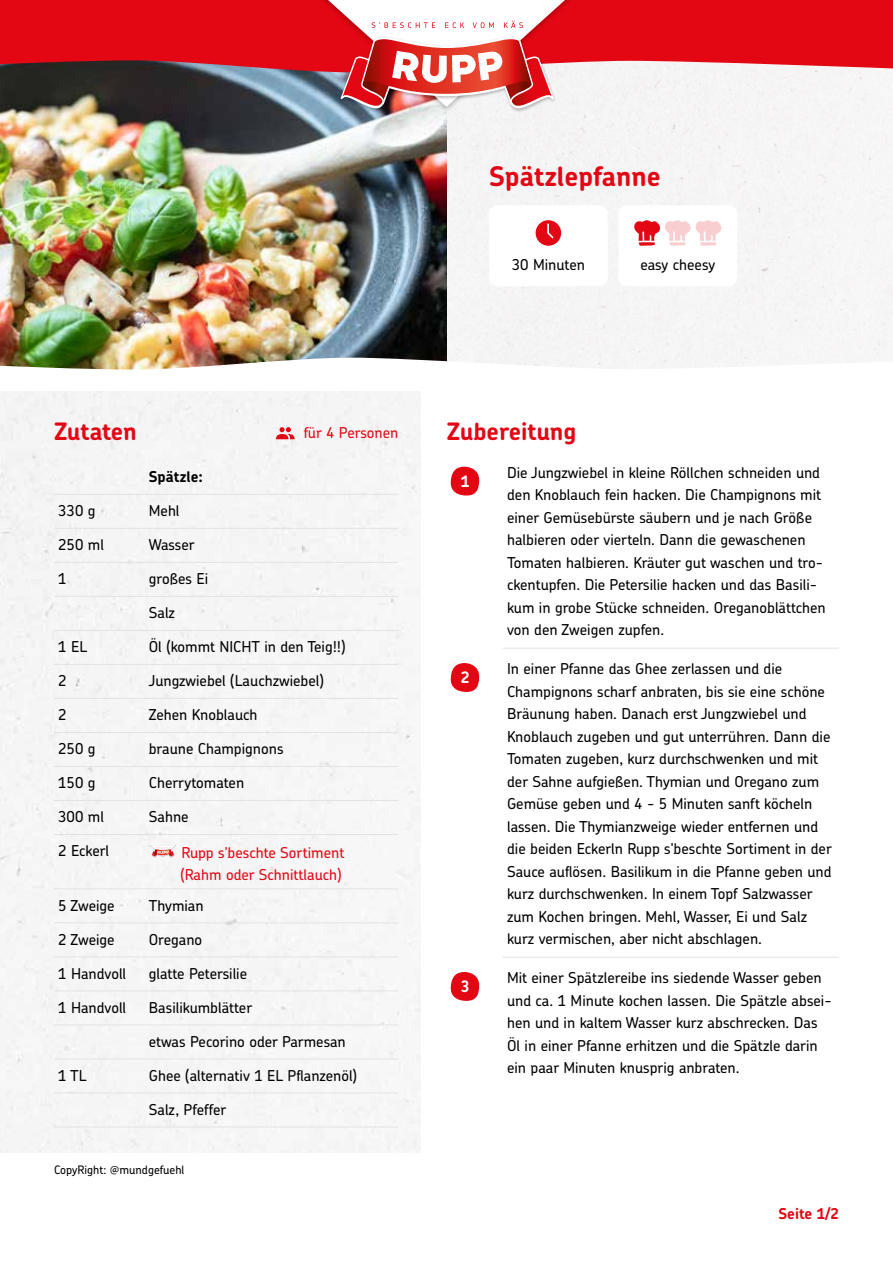
<style>
.page{position:relative;width:893px;height:1263px;background:#fff}
.page>*{position:absolute;margin:0;border:0;box-sizing:border-box;transform-origin:0 0}
.t1{font:700 27px "Chevin Pro";color:#e30715}
.t2{font:700 24px "Chevin Pro";letter-spacing:-.005em;color:#e30715}
.t3{font:700 15.75px "Chevin Pro";color:#fff}
.t4{font:500 15px/22.5px "Chevin Pro";color:#000}
.t5{font:500 15px/22.5px "Chevin Pro";color:#e30613}
.t6{font:500 15px "Chevin Pro";color:#e30715}
.t7{font:700 15px "Chevin Pro";color:#e30715}
.t8{font:700 15px "Chevin Pro";color:#000}
.t9{font:500 11.7px "Chevin Pro";color:#000}
</style>
<div class="page">
<div style="left:0;top:391px;width:421px;height:761px;background:#f5f5f5"></div>
<div style="left:446px;top:72px;width:447px;height:286px;background:#f6f5f5"></div>
<hr style="left:503px;top:648px;width:336px;height:1px;background:#e3e3e3">
<hr style="left:503px;top:957px;width:336px;height:1px;background:#e3e3e3">
<svg style="left:450px;top:467px;width:29px;height:28px"></svg>
<svg style="left:450px;top:663px;width:29px;height:29px"></svg>
<svg style="left:450px;top:972px;width:29px;height:29px"></svg>
<svg style="left:275px;top:427px;width:21px;height:12px"></svg>
<hr style="left:54px;top:494px;width:91px;height:1px;background:#e3e3e3">
<hr style="left:145px;top:494px;width:253px;height:1px;background:#e3e3e3">
<hr style="left:54px;top:528px;width:91px;height:1px;background:#e3e3e3">
<hr style="left:145px;top:528px;width:253px;height:1px;background:#e3e3e3">
<hr style="left:54px;top:562px;width:91px;height:1px;background:#e3e3e3">
<hr style="left:145px;top:562px;width:253px;height:1px;background:#e3e3e3">
<hr style="left:54px;top:596px;width:91px;height:1px;background:#e3e3e3">
<hr style="left:145px;top:596px;width:253px;height:1px;background:#e3e3e3">
<hr style="left:54px;top:630px;width:91px;height:1px;background:#e3e3e3">
<hr style="left:145px;top:630px;width:253px;height:1px;background:#e3e3e3">
<hr style="left:54px;top:664px;width:91px;height:1px;background:#e3e3e3">
<hr style="left:145px;top:664px;width:253px;height:1px;background:#e3e3e3">
<hr style="left:54px;top:698px;width:91px;height:1px;background:#e3e3e3">
<hr style="left:145px;top:698px;width:253px;height:1px;background:#e3e3e3">
<hr style="left:54px;top:732px;width:91px;height:1px;background:#e3e3e3">
<hr style="left:145px;top:732px;width:253px;height:1px;background:#e3e3e3">
<hr style="left:54px;top:766px;width:91px;height:1px;background:#e3e3e3">
<hr style="left:145px;top:766px;width:253px;height:1px;background:#e3e3e3">
<hr style="left:54px;top:800px;width:91px;height:1px;background:#e3e3e3">
<hr style="left:145px;top:800px;width:253px;height:1px;background:#e3e3e3">
<hr style="left:54px;top:834px;width:91px;height:1px;background:#e3e3e3">
<hr style="left:145px;top:834px;width:253px;height:1px;background:#e3e3e3">
<hr style="left:54px;top:888px;width:91px;height:1px;background:#e3e3e3">
<hr style="left:145px;top:888px;width:253px;height:1px;background:#e3e3e3">
<hr style="left:54px;top:922px;width:91px;height:1px;background:#e3e3e3">
<hr style="left:145px;top:922px;width:253px;height:1px;background:#e3e3e3">
<hr style="left:54px;top:956px;width:91px;height:1px;background:#e3e3e3">
<hr style="left:145px;top:956px;width:253px;height:1px;background:#e3e3e3">
<hr style="left:54px;top:990px;width:91px;height:1px;background:#e3e3e3">
<hr style="left:145px;top:990px;width:253px;height:1px;background:#e3e3e3">
<hr style="left:54px;top:1024px;width:91px;height:1px;background:#e3e3e3">
<hr style="left:145px;top:1024px;width:253px;height:1px;background:#e3e3e3">
<hr style="left:54px;top:1058px;width:91px;height:1px;background:#e3e3e3">
<hr style="left:145px;top:1058px;width:253px;height:1px;background:#e3e3e3">
<hr style="left:54px;top:1092px;width:91px;height:1px;background:#e3e3e3">
<hr style="left:145px;top:1092px;width:253px;height:1px;background:#e3e3e3">
<hr style="left:54px;top:1126px;width:91px;height:1px;background:#e3e3e3">
<hr style="left:145px;top:1126px;width:253px;height:1px;background:#e3e3e3">
<img style="left:149px;top:845px;width:28px;height:12px">
<svg style="left:150px;top:845px;width:25px;height:12px"></svg>
<div style="left:489px;top:205px;width:119px;height:81px;background:#fff;border-radius:9px"></div>
<div style="left:618px;top:205px;width:119px;height:81px;background:#fff;border-radius:9px"></div>
<svg style="left:536px;top:220px;width:25px;height:26px"></svg>
<svg style="left:634px;top:220px;width:88px;height:26px"></svg>
<img style="left:0;top:72px;width:446px;height:286px">
<svg style="left:0;top:0;width:893px;height:72px;background:#da1723"></svg>
<img style="left:315px;top:0;width:263px;height:115px">
<img style="left:337px;top:108px;width:220px;height:5px">
<svg style="left:328px;top:0;width:237px;height:108px"></svg>
<img style="left:0;top:358px;width:887px;height:12px">
<h1 class="t1" style="left:489px;top:159px;width:173px">Spätzlepfanne</h1>
<p class="t4" style="left:512px;top:253px;width:75px">30 Minuten</p>
<p class="t4" style="left:640px;top:253px;width:76px">easy cheesy</p>
<h2 class="t2" style="left:54px;top:416px;width:84px">Zutaten</h2>
<p class="t8" style="left:149px;top:467px;width:56px">Spätzle:</p>
<p class="t6" style="left:304px;top:423px;width:96px">für 4 Personen</p>
<p class="t4" style="left:58px;top:499px;width:39px">330 g</p>
<p class="t4" style="left:149px;top:499px;width:32px">Mehl</p>
<p class="t4" style="left:58px;top:533px;width:47px">250 ml</p>
<p class="t4" style="left:149px;top:533px;width:47px">Wasser</p>
<p class="t4" style="left:58px;top:567px;width:10px">1</p>
<p class="t4" style="left:149px;top:567px;width:61px">großes Ei</p>
<p class="t4" style="left:149px;top:601px;width:28px">Salz</p>
<p class="t4" style="left:58px;top:635px;width:30px">1 EL</p>
<p class="t4" style="left:149px;top:635px;width:198px">Öl (kommt NICHT in den Teig!!)</p>
<p class="t4" style="left:58px;top:669px;width:10px">2</p>
<p class="t4" style="left:149px;top:669px;width:176px">Jungzwiebel (Lauchzwiebel)</p>
<p class="t4" style="left:58px;top:703px;width:10px">2</p>
<p class="t4" style="left:149px;top:703px;width:110px">Zehen Knoblauch</p>
<p class="t4" style="left:58px;top:737px;width:39px">250 g</p>
<p class="t4" style="left:149px;top:737px;width:136px">braune Champignons</p>
<p class="t4" style="left:58px;top:771px;width:39px">150 g</p>
<p class="t4" style="left:149px;top:771px;width:97px">Cherrytomaten</p>
<p class="t4" style="left:58px;top:805px;width:47px">300 ml</p>
<p class="t4" style="left:149px;top:805px;width:41px">Sahne</p>
<p class="t4" style="left:58px;top:839px;width:52px">2 Eckerl</p>
<p class="t5" style="left:180px;top:841px;width:166px">Rupp s'beschte Sortiment (Rahm oder Schnittlauch)</p>
<p class="t4" style="left:58px;top:894px;width:58px">5 Zweige</p>
<p class="t4" style="left:149px;top:894px;width:56px">Thymian</p>
<p class="t4" style="left:58px;top:928px;width:58px">2 Zweige</p>
<p class="t4" style="left:149px;top:928px;width:55px">Oregano</p>
<p class="t4" style="left:58px;top:962px;width:69px">1 Handvoll</p>
<p class="t4" style="left:149px;top:962px;width:100px">glatte Petersilie</p>
<p class="t4" style="left:58px;top:996px;width:69px">1 Handvoll</p>
<p class="t4" style="left:149px;top:996px;width:105px">Basilikumblätter</p>
<p class="t4" style="left:149px;top:1030px;width:198px">etwas Pecorino oder Parmesan</p>
<p class="t4" style="left:58px;top:1064px;width:30px">1 TL</p>
<p class="t4" style="left:149px;top:1064px;width:210px">Ghee (alternativ 1 EL Pflanzenöl)</p>
<p class="t4" style="left:149px;top:1098px;width:79px">Salz, Pfeffer</p>
<p class="t9" style="left:54px;top:1161px;width:132px">CopyRight: @mundgefuehl</p>
<h2 class="t2" style="left:447px;top:416px;width:131px">Zubereitung</h2>
<p class="t3" style="left:461px;top:471px;width:10px">1</p>
<p class="t4" style="left:507px;top:461px;width:320px">Die Jungzwiebel in kleine Röllchen schneiden und den Knoblauch fein hacken. Die Champignons mit einer Gemüsebürste säubern und je nach Größe halbieren oder vierteln. Dann die gewaschenen Tomaten halbieren. Kräuter gut waschen und tro&shy;ckentupfen. Die Petersilie hacken und das Basili&shy;kum in grobe Stücke schneiden. Oreganoblättchen von den Zweigen zupfen.</p>
<p class="t3" style="left:461px;top:667px;width:10px">2</p>
<p class="t4" style="left:507px;top:657px;width:326px">In einer Pfanne das Ghee zerlassen und die Champignons scharf anbraten, bis sie eine schöne Bräunung haben. Danach erst Jungzwiebel und Knoblauch zugeben und gut unterrühren. Dann die Tomaten zugeben, kurz durchschwenken und mit der Sahne aufgießen. Thymian und Oregano zum Gemüse geben und 4 - 5 Minuten sanft köcheln lassen. Die Thymianzweige wieder entfernen und die beiden Eckerln Rupp s'beschte Sortiment in der Sauce auflösen. Basilikum in die Pfanne geben und kurz durchschwenken. In einem Topf Salzwasser zum Kochen bringen. Mehl, Wasser, Ei und Salz kurz vermischen, aber nicht abschlagen.</p>
<p class="t3" style="left:461px;top:976px;width:10px">3</p>
<p class="t4" style="left:507px;top:966px;width:326px">Mit einer Spätzlereibe ins siedende Wasser geben und ca. 1 Minute kochen lassen. Die Spätzle absei&shy;hen und in kaltem Wasser kurz abschrecken. Das Öl in einer Pfanne erhitzen und die Spätzle darin ein paar Minuten knusprig anbraten.</p>
<p class="t7" style="left:778px;top:1203px;width:62px">Seite 1/2</p>
</div>
